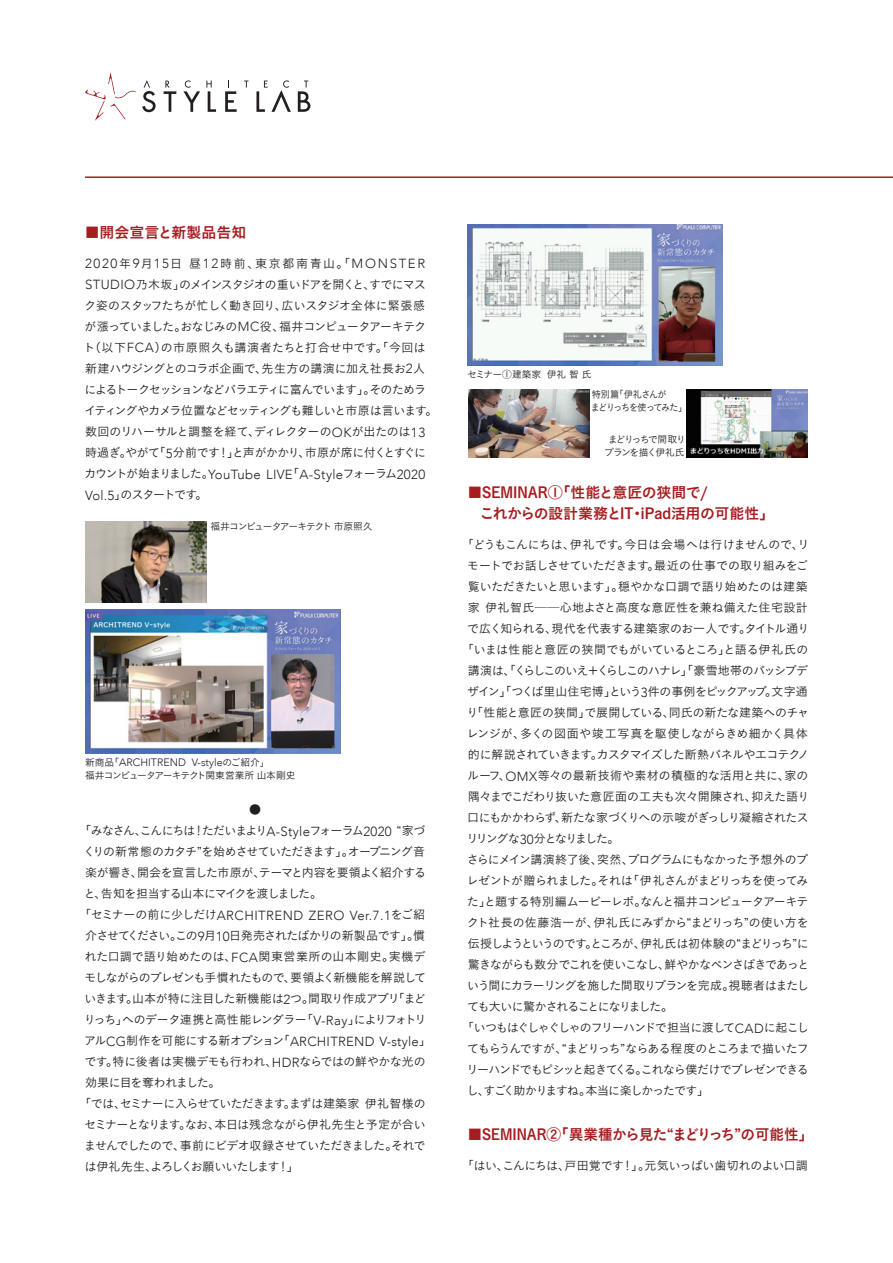
<style>
.page{position:relative;width:893px;height:1263px;background:#fff}
.page>*{position:absolute;margin:0;border:0;box-sizing:border-box;transform-origin:0 0}
.インタビュー本文{font:15px "Koburina Go Std W6";color:#a61c1f}
.小見出し{font:15px "Koburina Go Std W6";color:#a61c1f}
.インタビュー本文-2{font:300 13.2px "Avenir";letter-spacing:.025em;color:#231f20}
.インタビュー本文-3{font:300 13.2px "Avenir";letter-spacing:.125em;color:#231f20}
.インタビュー本文-4{font:12px/21px "Koburina Go Std W3";letter-spacing:-.055em;color:#231f20;text-align:justify}
.インタビュー本文-5{font:12px/21px "Koburina Go Std W3";letter-spacing:-.035em;color:#231f20}
.インタビュー本文-6{font:12px "Koburina Go Std W3";letter-spacing:-.015em;color:#231f20}
.インタビュー本文-7{font:12px "Koburina Go Std W3";letter-spacing:.005em;color:#231f20}
.インタビュー本文-8{font:12px "Koburina Go Std W3";letter-spacing:-.105em;color:#231f20}
.インタビュー本文-9{font:12px "Koburina Go Std W3";letter-spacing:-.1em;color:#231f20}
.インタビュー本文-10{font:12px "Koburina Go Std W3";letter-spacing:-.03em;color:#231f20}
.インタビュー本文-11{font:12px "Koburina Go Std W3";letter-spacing:.01em;color:#231f20}
.インタビュー本文-12{font:12px "Koburina Go Std W3";letter-spacing:-.14em;color:#231f20}
.キャプション{font:300 10.8px "Avenir";color:#231f20}
.キャプション-2{font:9.75px "Koburina Go Std W3";letter-spacing:-.09em;color:#231f20}
.キャプション-3{font:9.75px "Koburina Go Std W3";letter-spacing:-.115em;color:#231f20}
.キャプション-4{font:9.75px "Koburina Go Std W3";color:#231f20}
.キャプション-5{font:9.75px "Koburina Go Std W3";letter-spacing:-.155em;color:#231f20;scale:.94 1}
.キャプション-6{font:9.75px "Koburina Go Std W3";letter-spacing:-.04em;color:#231f20;scale:.94 1}
.キャプション-7{font:9.75px "Koburina Go Std W3";letter-spacing:-.16em;color:#231f20}
.s1{font-family:"Koburina Go Std W3";font-weight:400;font-size:12px}
.s2{font-family:"Avenir";font-weight:300;font-size:13.2px}
.s3{font-family:"Koburina Go Std W3";font-weight:400;font-size:9.75px}
</style>
<div class="page">
<img style="left:85px;top:610px;width:255px;height:143px">
<img style="left:85px;top:522px;width:121px;height:80px">
<img style="left:468px;top:225px;width:255px;height:140px">
<img style="left:468px;top:389px;width:121px;height:68px">
<img style="left:687px;top:389px;width:121px;height:68px">
<hr style="left:85px;top:176px;width:808px;height:2px;background:#a61c1f">
<svg style="left:85px;top:72px;width:51px;height:49px"></svg>
<svg style="left:206px;top:81px;width:10px;height:31px"></svg>
<svg style="left:183px;top:80px;width:17px;height:32px"></svg>
<svg style="left:164px;top:81px;width:12px;height:31px"></svg>
<svg style="left:298px;top:81px;width:12px;height:31px"></svg>
<svg style="left:225px;top:81px;width:12px;height:31px"></svg>
<svg style="left:244px;top:81px;width:4px;height:7px"></svg>
<svg style="left:256px;top:80px;width:35px;height:32px"></svg>
<svg style="left:142px;top:80px;width:14px;height:32px"></svg>
<p class="小見出し" style="left:85px;top:221px;width:163px">■開会宣言と新製品告知</p>
<p class="インタビュー本文-3" style="left:85px;top:256px;width:342px">2020<span class="s1">年</span>9<span class="s1">月</span>15<span class="s1">日 昼</span>12<span class="s1">時前、東京都南青山。「</span>MONSTER</p>
<p class="インタビュー本文-4" style="left:83px;top:274px;width:356px;text-align:left"><span class="s2">STUDIO</span>乃木坂」のメインスタジオの重いドアを開くと、すでにマスク姿のスタッフたちが忙しく動き回り、広いスタジオ全体に緊張感が漲っていました。おなじみの<span class="s2">MC</span>役、福井コンピュータアーキテクト（以下<span class="s2">FCA</span>）の市原照久も講演者たちと打合せ中です。「今回は新建ハウジングとのコラボ企画で、先生方の講演に加え社長お<span class="s2">2</span>人によるトークセッションなどバラエティに富んでいます」。そのためライティングやカメラ位置などセッティングも難しいと市原は言います。数回のリハーサルと調整を経て、ディレクターの<span class="s2">OK</span>が出たのは<span class="s2">13</span>時過ぎ。やがて「<span class="s2">5</span>分前です！」と声がかかり、市原が席に付くとすぐに</p>
<p class="インタビュー本文-2" style="left:84px;top:466px;width:342px"><span class="s1">カウントが始まりました。</span>YouTube LIVE<span class="s1">「</span>A-Style<span class="s1">フォーラム</span>2020</p>
<p class="インタビュー本文-8" style="left:85px;top:486px;width:124px"><span class="s2">Vol.5</span>」のスタートです。</p>
<p class="キャプション-3" style="left:210px;top:519px;width:164px">福井コンピュータアーキテクト市原照久</p>
<p class="キャプション" style="left:85px;top:756px;width:186px"><span class="s3">新商品「</span>ARCHITREND V-style<span class="s3">のご紹介」</span></p>
<p class="キャプション-2" style="left:85px;top:768px;width:212px">福井コンピュータアーキテクト関東営業所山本剛史</p>
<p class="インタビュー本文-4" style="left:249px;top:799px;width:13px">●</p>
<p class="インタビュー本文-4" style="left:84px;top:820px;width:344px;text-indent:-4px">「みなさん、こんにちは！ただいまより<span class="s2">A-Style</span>フォーラム<span class="s2">2020</span> “家づくりの新常態のカタチ”を始めさせていただきます」。オープニング音楽が響き、開会を宣言した市原が、テーマと内容を要領よく紹介すると、告知を担当する山本にマイクを渡しました。</p>
<p class="インタビュー本文-2" style="left:79px;top:907px;width:348px"><span class="s1">「セミナーの前に少しだけ</span>ARCHITREND ZERO Ver.7.1<span class="s1">をご紹</span></p>
<p class="インタビュー本文-4" style="left:84px;top:925px;width:344px">介させてください。この<span class="s2">9</span>月<span class="s2">10</span>日発売されたばかりの新製品です」。慣れた口調で語り始めたのは、<span class="s2">FCA</span>関東営業所の山本剛史。実機デモしながらのプレゼンも手慣れたもので、要領よく新機能を解説していきます。山本が特に注目した新機能は<span class="s2">2</span>つ。間取り作成アプリ「まどりっち」へのデータ連携と高性能レンダラー「<span class="s2">V-Ray</span>」によりフォトリ</p>
<p class="インタビュー本文-2" style="left:84px;top:1033px;width:348px"><span class="s1">アル</span>CG<span class="s1">制作を可能にする新オプション「</span>ARCHITREND V-style<span class="s1">」</span></p>
<p class="インタビュー本文-5" style="left:84px;top:1051px;width:343px">です。特に後者は実機デモも行われ、<span class="s2">HDR</span>ならではの鮮やかな光の効果に目を奪われました。</p>
<p class="インタビュー本文-4" style="left:84px;top:1093px;width:343px;text-indent:-5px">「では、セミナーに入らせていただきます。まずは建築家伊礼智様のセミナーとなります。なお、本日は残念ながら伊礼先生と予定が合いませんでしたので、事前にビデオ収録させていただきました。それでは伊礼先生、よろしくお願いいたします！」</p>
<p class="キャプション-4" style="left:467px;top:367px;width:125px">セミナー①建築家 伊礼智氏</p>
<p class="キャプション-6" style="left:592px;top:387px;width:81px">特別篇「伊礼さんが</p>
<p class="キャプション-5" style="left:591px;top:400px;width:104px">まどりっちを使ってみた」</p>
<p class="キャプション-7" style="left:608px;top:432px;width:79px">まどりっちで間取り</p>
<p class="キャプション-2" style="left:604px;top:445px;width:82px">プランを描く伊礼氏</p>
<p class="インタビュー本文" style="left:467px;top:481px;width:242px">■SEMINAR①「性能と意匠の狭間で/</p>
<p class="インタビュー本文" style="left:479px;top:502px;width:297px">これからの設計業務とIT・iPad活用の可能性」</p>
<p class="インタビュー本文-6" style="left:462px;top:536px;width:349px">「どうもこんにちは、伊礼です。今日は会場へは行けませんので、リ</p>
<p class="インタビュー本文-4" style="left:467px;top:555px;width:343px">モートでお話しさせていただきます。最近の仕事での取り組みをご</p>
<p class="インタビュー本文-5" style="left:468px;top:576px;width:342px">覧いただきたいと思います」。穏やかな口調で語り始めたのは建築</p>
<p class="インタビュー本文-7" style="left:468px;top:599px;width:342px">家伊礼智氏──心地よさと高度な意匠性を兼ね備えた住宅設計</p>
<p class="インタビュー本文-4" style="left:467px;top:618px;width:344px">で広く知られる、現代を代表する建築家のお一人です。タイトル通り</p>
<p class="インタビュー本文-10" style="left:462px;top:641px;width:348px">「いまは性能と意匠の狭間でもがいているところ」と語る伊礼氏の</p>
<p class="インタビュー本文-9" style="left:468px;top:662px;width:342px">講演は、「くらしこのいえ＋くらしこのハナレ」「豪雪地帯のパッシブデ</p>
<p class="インタビュー本文-8" style="left:467px;top:683px;width:342px">ザイン」「つくば里山住宅博」という<span class="s2">3</span>件の事例をピックアップ。文字通</p>
<p class="インタビュー本文-6" style="left:466px;top:704px;width:344px">り「性能と意匠の狭間」で展開している、同氏の新たな建築へのチャ</p>
<p class="インタビュー本文-11" style="left:467px;top:725px;width:343px">レンジが、多くの図面や竣工写真を駆使しながらきめ細かく具体</p>
<p class="インタビュー本文-4" style="left:468px;top:744px;width:343px">的に解説されていきます。カスタマイズした断熱パネルやエコテクノ</p>
<p class="インタビュー本文-7" style="left:467px;top:767px;width:343px">ルーフ、<span class="s2">OMX</span>等々の最新技術や素材の積極的な活用と共に、家の</p>
<p class="インタビュー本文-4" style="left:468px;top:786px;width:343px">隅々までこだわり抜いた意匠面の工夫も次々開陳され、抑えた語り</p>
<p class="インタビュー本文-4" style="left:467px;top:807px;width:343px">口にもかかわらず、新たな家づくりへの示唆がぎっしり凝縮されたス</p>
<p class="インタビュー本文-12" style="left:466px;top:830px;width:155px">リリングな<span class="s2">30</span>分となりました。</p>
<p class="インタビュー本文-4" style="left:467px;top:849px;width:344px">さらにメイン講演終了後、突然、プログラムにもなかった予想外のプレゼントが贈られました。それは「伊礼さんがまどりっちを使ってみた」と題する特別編ムービーレポ。なんと福井コンピュータアーキテクト社長の佐藤浩一が、伊礼氏にみずから“まどりっち”の使い方を伝授しようというのです。ところが、伊礼氏は初体験の“まどりっち”に驚きながらも数分でこれを使いこなし、鮮やかなペンさばきであっという間にカラーリングを施した間取りプランを完成。視聴者はまたしても大いに驚かされることになりました。</p>
<p class="インタビュー本文-4" style="left:466px;top:1017px;width:344px;text-indent:-5px">「いつもはぐしゃぐしゃのフリーハンドで担当に渡して<span class="s2">CAD</span>に起こしてもらうんですが、“まどりっち”ならある程度のところまで描いたフリーハンドでもピシッと起きてくる。これなら僕だけでプレゼンできるし、すごく助かりますね。本当に楽しかったです」</p>
<p class="小見出し" style="left:467px;top:1123px;width:347px">■SEMINAR②「異業種から見た“まどりっち”の可能性」</p>
<p class="インタビュー本文-5" style="left:462px;top:1155px;width:348px">「はい、こんにちは、戸田覚です！」。元気いっぱい歯切れのよい口調</p>
</div>
